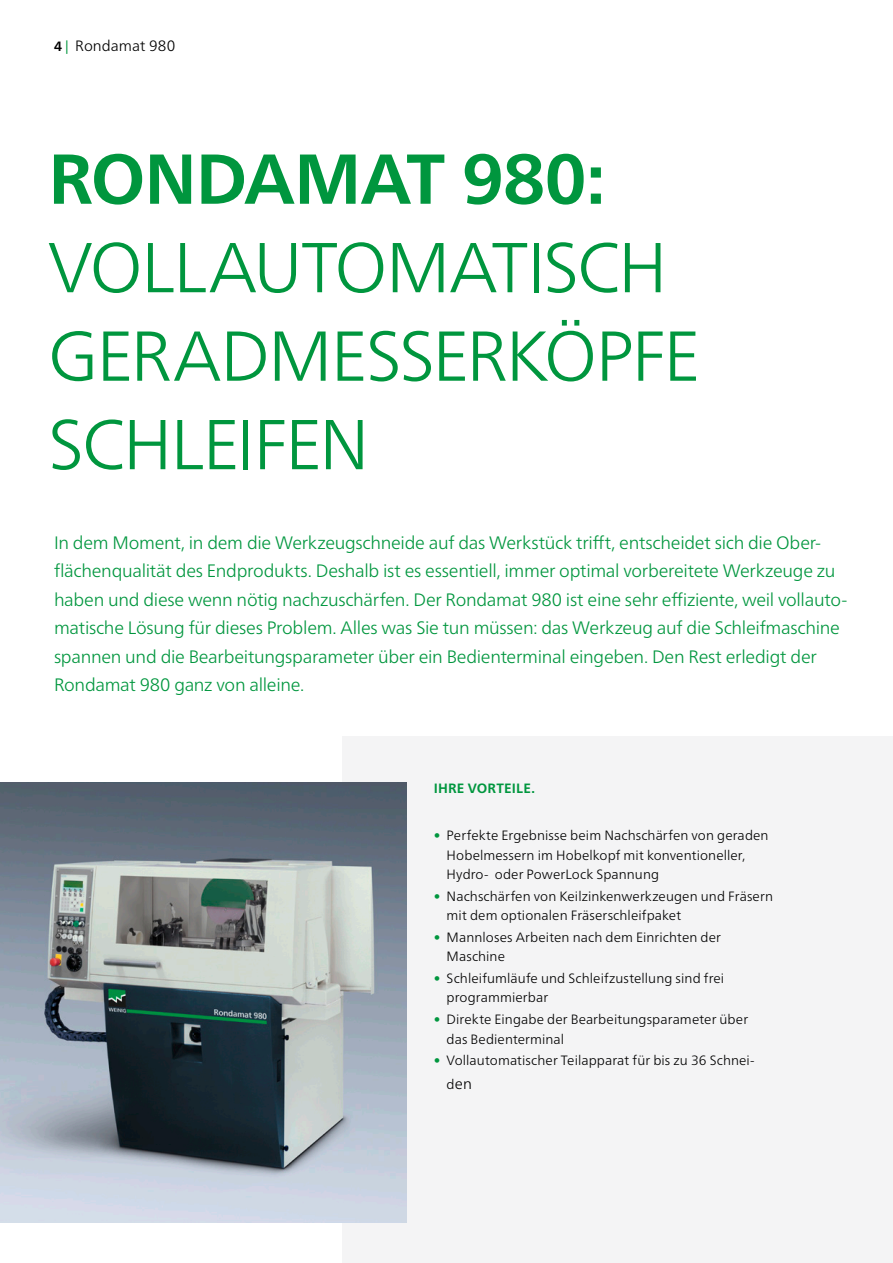
<style>
.page{position:relative;width:893px;height:1263px;background:#fff}
.page>*{position:absolute;margin:0;border:0;box-sizing:border-box;transform-origin:0 0}
.t1{font:300 70.5px/88.5px "Frutiger Neue LT Pro";letter-spacing:-.03em;color:#00963e}
.t2{font:700 70.5px "Frutiger Neue LT Pro";letter-spacing:-.02em;color:#00963e}
.t3{font:300 18px/28.5px "Frutiger Neue LT Pro";letter-spacing:-.015em;color:#00963e}
.t4{font:300 15px "Frutiger Neue LT Pro";color:#000}
.t5{font:300 13.5px/19.5px "Frutiger Neue LT Pro";letter-spacing:.01em;color:#000}
.t6{font:700 13.5px "Frutiger Neue LT Pro";letter-spacing:.015em;color:#00963e}
.s1{font-weight:700;font-size:13.5px}
.s2{font-weight:400;font-size:13.5px;color:#00963e}
.s3{color:#00963e}
.s4{font-size:13.5px}
</style>
<div class="page">
<div style="left:342px;top:736px;width:551px;height:527px;background:#f4f4f5"></div>
<img style="left:0;top:782px;width:406px;height:441px">
<p class="t4" style="left:54px;top:37px;width:123px"><span class="s1">4</span> <span class="s2">|</span> Rondamat 980</p>
<h1 class="t2" style="left:48px;top:137px;width:559px">RONDAMAT 980:</h1>
<h1 class="t1" style="left:48px;top:223px;width:654px">VOLLAUTOMATISCH<br>GERADMESSERKÖPFE<br>SCHLEIFEN</h1>
<p class="t3" style="left:54px;top:528px;width:795px">In dem Moment, in dem die Werkzeugschneide auf das Werkstück trifft, entscheidet sich die Ober&shy;flächenqualität des Endprodukts. Deshalb ist es essentiell, immer optimal vorbereitete Werkzeuge zu haben und diese wenn nötig nachzuschärfen. Der Rondamat 980 ist eine sehr effiziente, weil vollauto&shy;matische Lösung für dieses Problem. Alles was Sie tun müssen: das Werkzeug auf die Schleifmaschine spannen und die Bearbeitungsparameter über ein Bedienterminal eingeben. Den Rest erledigt der Rondamat 980 ganz von alleine.</p>
<p class="t6" style="left:434px;top:780px;width:103px">IHRE VORTEILE.</p>
<p class="t5" style="left:447px;top:825px;width:323px;text-indent:-13px"><span class="s3">•</span> Perfekte Ergebnisse beim Nachschärfen von geraden<br>Hobelmessern im Hobelkopf mit konventioneller,<br>Hydro- oder PowerLock Spannung</p>
<p class="t5" style="left:447px;top:886px;width:328px;text-indent:-13px"><span class="s3">•</span> Nachschärfen von Keilzinkenwerkzeugen und Fräsern mit dem optionalen Fräserschleifpaket</p>
<p class="t5" style="left:447px;top:927px;width:276px;text-indent:-13px"><span class="s3">•</span> Mannloses Arbeiten nach dem Einrichten der<br>Maschine</p>
<p class="t5" style="left:447px;top:968px;width:279px;text-indent:-13px"><span class="s3">•</span> Schleifumläufe und Schleifzustellung sind frei programmierbar</p>
<p class="t5" style="left:447px;top:1009px;width:303px;text-indent:-13px"><span class="s3">•</span> Direkte Eingabe der Bearbeitungsparameter über das Bedienterminal</p>
<p class="t5" style="left:434px;top:1051px;width:322px"><span class="s3">•</span> Vollautomatischer Teilapparat für bis zu 36 Schnei-</p>
<p class="t4" style="left:447px;top:1075px;width:27px"><span class="s4">d</span>en</p>
</div>
